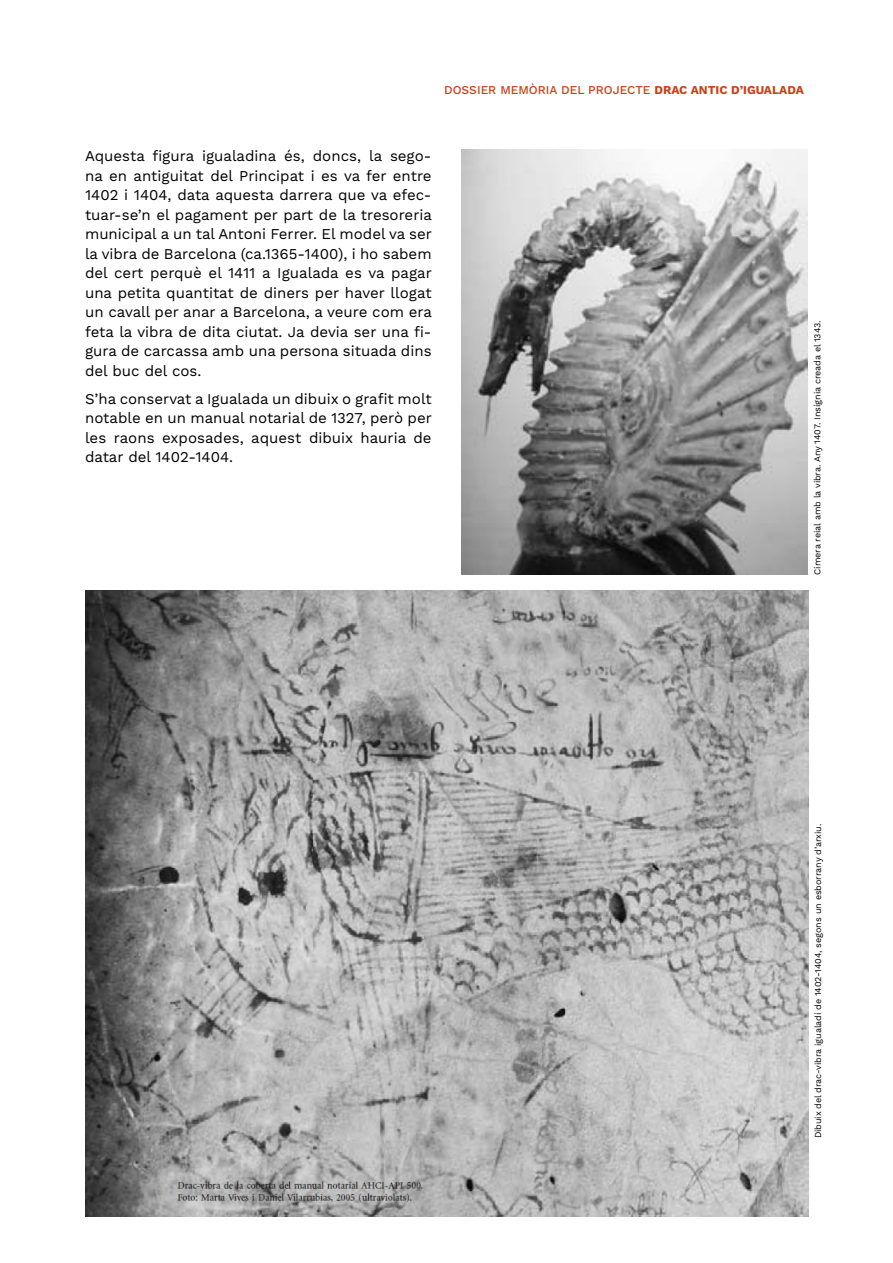
<style>
.page{position:relative;width:893px;height:1263px;background:#fff}
.page>*{position:absolute;margin:0;border:0;box-sizing:border-box;transform-origin:0 0}
.t1{font:15px/19.5px "Work Sans";color:#000;text-align:justify}
.t2{font:500 12px "Work Sans";color:#c83f17}
.t3{font:9px "Work Sans";letter-spacing:-.01em;color:#000}
.s1{font-weight:700}
</style>
<div class="page">
<img style="left:461px;top:150px;width:347px;height:425px">
<img style="left:86px;top:590px;width:722px;height:626px">
<p class="t2" style="left:444px;top:83px;width:361px">DOSSIER MEMÒRIA DEL PROJECTE <span class="s1">DRAC ANTIC D’IGUALADA</span></p>
<p class="t1" style="left:85px;top:147px;width:348px">Aquesta figura igualadina és, doncs, la sego&shy;na en antiguitat del Principat i es va fer entre 1402 i 1404, data aquesta darrera que va efec&shy;tuar-se’n el pagament per part de la tresoreria municipal a un tal Antoni Ferrer. El model va ser la vibra de Barcelona (ca.1365-1400), i ho sabem del cert perquè el 1411 a Igualada es va pagar una petita quantitat de diners per haver llogat un cavall per anar a Barcelona, a veure com era feta la vibra de dita ciutat. Ja devia ser una fi&shy;gura de carcassa amb una persona situada dins del buc del cos.</p>
<p class="t1" style="left:85px;top:390px;width:348px">S’ha conservat a Igualada un dibuix o grafit molt notable en un manual notarial de 1327, però per les raons exposades, aquest dibuix hauria de datar del 1402-1404.</p>
<p class="t3" style="left:812px;top:575px;width:256px;rotate:-90deg">Cimera reial amb la vibra. Any 1407. Insígnia creada el 1343.</p>
<p class="t3" style="left:813px;top:1138px;width:316px;rotate:-90deg">Dibuix del drac-vibra igualadí de 1402-1404, segons un esborrany d’arxiu.</p>
</div>
